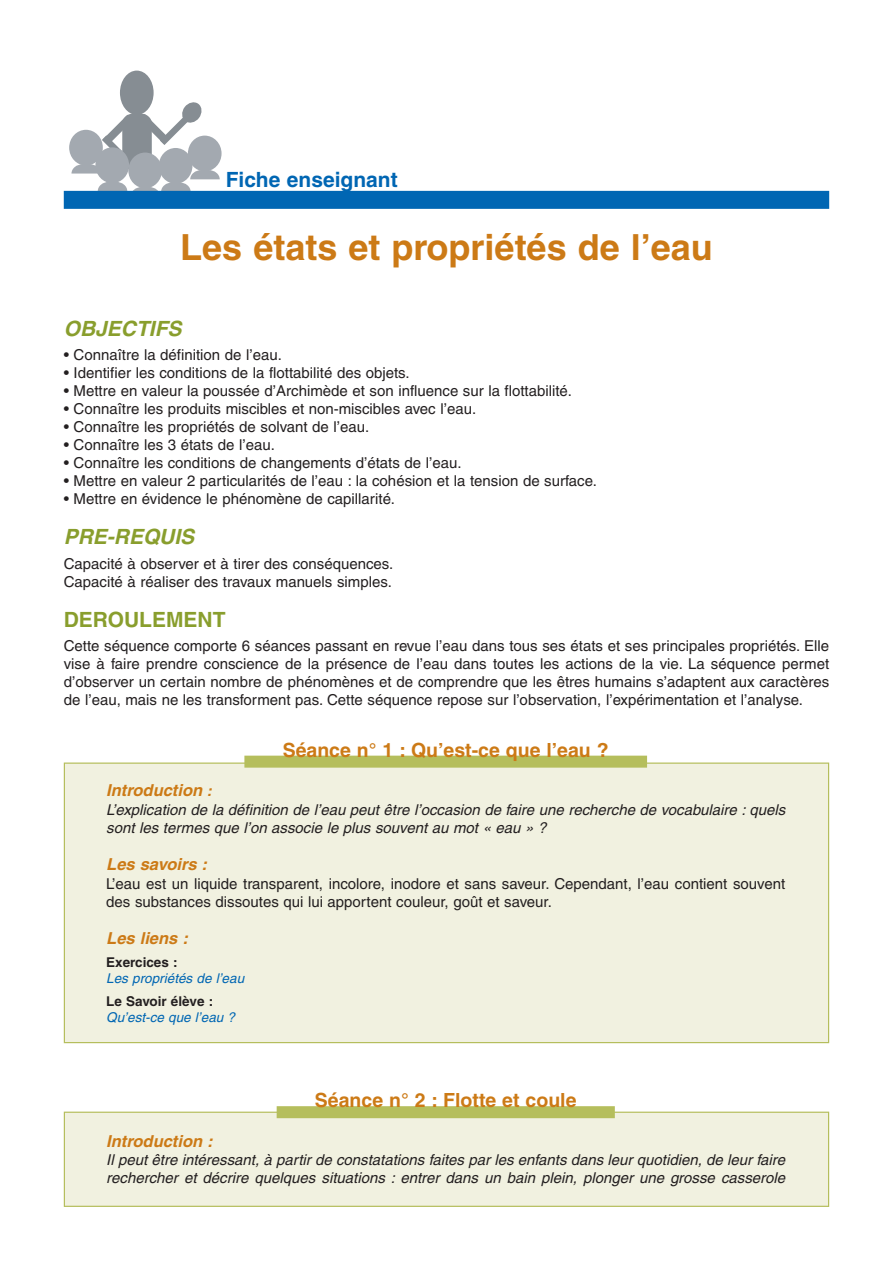
<style>
.page{position:relative;width:893px;height:1263px;background:#fff}
.page>*{position:absolute;margin:0;border:0;box-sizing:border-box;transform-origin:0 0}
.t1{font:700 36px "Helvetica";color:#cc7a16}
.t2{font:italic 700 21px "Helvetica";color:#899e2d}
.t3{font:700 21px "Helvetica";color:#0066b3}
.t4{font:700 21px "Helvetica";color:#899e2d}
.t5{font:700 19.5px "Helvetica";color:#cc7a16}
.t6{font:italic 700 16.5px "Helvetica";color:#cc7a16}
.t7{font:15px/18px "Helvetica";color:#231f20}
.t8{font:italic 15px/18px "Helvetica";color:#231f20}
.t9{font:italic 13.5px "Helvetica";color:#0066b3}
.t10{font:700 13.5px "Helvetica";color:#231f20}
.s1{font-size:15px}
</style>
<div class="page">
<div style="left:64px;top:1112px;width:765px;height:94px;background:#f1f1e0"></div>
<div style="left:64px;top:1111px;width:765px;height:96px;border:1px solid #b5be5c"></div>
<div style="left:64px;top:763px;width:765px;height:279px;background:#f1f1e0"></div>
<div style="left:120px;top:71px;width:34px;height:44px;background:#868d93;border-radius:50%"></div>
<div style="left:69px;top:130px;width:34px;height:36px;background:#a3a9b0;border-radius:50%"></div>
<svg style="left:188px;top:136px;width:34px;height:35px"></svg>
<svg style="left:71px;top:101px;width:149px;height:90px"></svg>
<div style="left:64px;top:191px;width:765px;height:18px;background:#0066b3"></div>
<div style="left:244px;top:756px;width:403px;height:12px;background:#b5be5c"></div>
<div style="left:277px;top:1106px;width:338px;height:12px;background:#b5be5c"></div>
<h2 class="t3" style="left:226px;top:171px;width:173px">Fiche enseignant</h2>
<h1 class="t1" style="left:180px;top:234px;width:534px">Les états et propriétés de l’eau</h1>
<h2 class="t2" style="left:64px;top:320px;width:123px">OBJECTIFS</h2>
<p class="t7" style="left:64px;top:347px;width:220px">• Connaître la définition de l’eau.</p>
<p class="t7" style="left:64px;top:365px;width:347px">• Identifier les conditions de la flottabilité des objets.</p>
<p class="t7" style="left:64px;top:383px;width:510px">• Mettre en valeur la poussée d’Archimède et son influence sur la flottabilité.</p>
<p class="t7" style="left:64px;top:401px;width:414px">• Connaître les produits miscibles et non-miscibles avec l’eau.</p>
<p class="t7" style="left:64px;top:419px;width:307px">• Connaître les propriétés de solvant de l’eau.</p>
<p class="t7" style="left:64px;top:437px;width:213px">• Connaître les 3 états de l’eau.</p>
<p class="t7" style="left:64px;top:455px;width:399px">• Connaître les conditions de changements d’états de l’eau.</p>
<p class="t7" style="left:64px;top:473px;width:535px">• Mettre en valeur 2 particularités de l’eau : la cohésion et la tension de surface.</p>
<p class="t7" style="left:64px;top:491px;width:333px">• Mettre en évidence le phénomène de capillarité.</p>
<h2 class="t2" style="left:64px;top:529px;width:136px">PRE-REQUIS</h2>
<p class="t7" style="left:64px;top:556px;width:331px">Capacité à observer et à tirer des conséquences.<br>Capacité à réaliser des travaux manuels simples.</p>
<h2 class="t4" style="left:64px;top:612px;width:163px">DEROULEMENT</h2>
<p class="t7" style="left:64px;top:638px;width:767px;text-align:justify">Cette séquence comporte 6 séances passant en revue l’eau dans tous ses états et ses principales propriétés. Elle vise à faire prendre conscience de la présence de l’eau dans toutes les actions de la vie. La séquence permet d’observer un certain nombre de phénomènes et de comprendre que les êtres humains s’adaptent aux caractères de l’eau, mais ne les transforment pas. Cette séquence repose sur l’observation, l’expérimentation et l’analyse.</p>
<h3 class="t5" style="left:283px;top:743px;width:328px">Séance n° 1 : Qu’est-ce que l’eau ?</h3>
<p class="t6" style="left:106px;top:784px;width:110px">Introduction <span class="s1">:</span></p>
<p class="t8" style="left:106px;top:802px;width:683px">L’explication de la définition de l’eau peut être l’occasion de faire une recherche de vocabulaire : quels sont les termes que l’on associe le plus souvent au mot « eau » ?</p>
<p class="t6" style="left:106px;top:858px;width:106px">Les savoirs :</p>
<p class="t7" style="left:106px;top:876px;width:680px">L’eau est un liquide transparent, incolore, inodore et sans saveur. Cependant, l’eau contient souvent des substances dissoutes qui lui apportent couleur, goût et saveur.</p>
<p class="t6" style="left:106px;top:932px;width:86px">Les liens :</p>
<p class="t10" style="left:106px;top:957px;width:73px">Exercices :</p>
<p class="t9" style="left:106px;top:973px;width:142px">Les propriétés de l’eau</p>
<p class="t10" style="left:106px;top:996px;width:108px">Le Savoir élève :</p>
<p class="t9" style="left:106px;top:1012px;width:133px">Qu’est-ce que l’eau ?</p>
<h3 class="t5" style="left:315px;top:1093px;width:263px">Séance n° 2 : Flotte et coule</h3>
<p class="t6" style="left:106px;top:1135px;width:111px">Introduction :</p>
<p class="t8" style="left:106px;top:1152px;width:683px">Il peut être intéressant, à partir de constatations faites par les enfants dans leur quotidien, de leur faire rechercher et décrire quelques situations : entrer dans un bain plein, plonger une grosse casserole</p>
</div>
